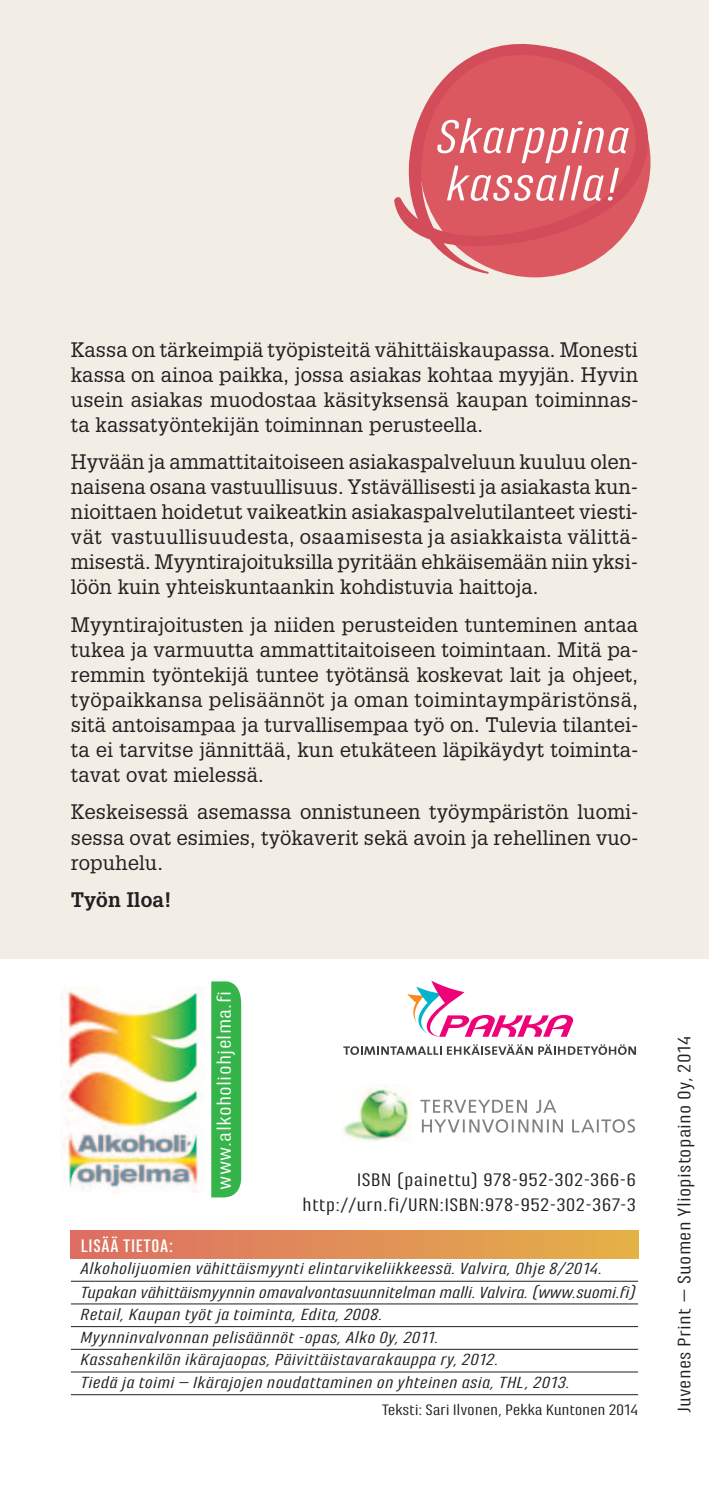
<style>
.page{position:relative;width:709px;height:1489px;background:#fff}
.page>*{position:absolute;margin:0;border:0;box-sizing:border-box;transform-origin:0 0}
.t1{font:italic 49px/47.5px "Marianina FY";letter-spacing:.01em;color:#fff;scale:1.19 1}
.t2{font:20.5px/25px "Glypha";letter-spacing:.005em;color:#231f20;text-align:justify}
.t3{font:700 20.5px "Glypha";letter-spacing:.005em;color:#231f20}
.t4{font:20px "Marianina FY";letter-spacing:.01em;color:#fff;scale:1.25 1}
.t5{font:19px/25px "Marianina FY";letter-spacing:.01em;color:#231f20;text-align:right;scale:1.25 1}
.t6{font:500 19px "Marianina Cn FY";letter-spacing:.03em;color:#fff;scale:1.25 1}
.t7{font:italic 16.75px/22.8px "Marianina FY";letter-spacing:.01em;color:#231f20;scale:1.25 1}
.t8{font:15.75px "Marianina FY";letter-spacing:-.01em;color:#231f20;scale:1.25 1}
</style>
<div class="page">
<div style="left:0;top:0;width:709px;height:958px;background:#f2eee6"></div>
<div style="left:71px;top:1230px;width:567px;height:28px;background:linear-gradient(to right,#dd6d64,#e5b248)"></div>
<hr style="left:71px;top:1280px;width:567px;height:1px;background:#231f20">
<hr style="left:71px;top:1303px;width:567px;height:1px;background:#231f20">
<hr style="left:71px;top:1325px;width:567px;height:1px;background:#231f20">
<hr style="left:71px;top:1348px;width:567px;height:1px;background:#231f20">
<hr style="left:71px;top:1371px;width:567px;height:1px;background:#231f20">
<hr style="left:71px;top:1394px;width:567px;height:1px;background:#231f20">
<svg style="left:394px;top:44px;width:257px;height:230px;fill:#db5861"></svg>
<svg style="left:343px;top:1046px;width:98px;height:8px"></svg>
<svg style="left:447px;top:1044px;width:189px;height:10px"></svg>
<svg style="left:407px;top:980px;width:166px;height:56px"></svg>
<svg style="left:422px;top:1119px;width:213px;height:13px"></svg>
<svg style="left:420px;top:1099px;width:136px;height:13px"></svg>
<img style="left:342px;top:1088px;width:69px;height:53px">
<img style="left:60px;top:986px;width:144px;height:206px">
<svg style="left:211px;top:981px;width:31px;height:216px;background:#40b854"></svg>
<h1 class="t1" style="left:437px;top:113px;width:164px">Skarppina kassalla!</h1>
<p class="t2" style="left:71px;top:336px;width:568px">Kassa on tärkeimpiä työpisteitä vähittäiskaupassa. Monesti kassa on ainoa paikka, jossa asiakas kohtaa myyjän. Hyvin usein asiakas muodostaa käsityksensä kaupan toiminnas&shy;ta kassatyöntekijän toiminnan perusteella.</p>
<p class="t2" style="left:71px;top:449px;width:568px">Hyvään ja ammattitaitoiseen asiakaspalveluun kuuluu olen&shy;naisena osana vastuullisuus. Ystävällisesti ja asiakasta kun&shy;nioittaen hoidetut vaikeatkin asiakaspalvelutilanteet viesti&shy;vät vastuullisuudesta, osaamisesta ja asiakkaista välittä&shy;misestä. Myyntirajoituksilla pyritään ehkäisemään niin yksi&shy;löön kuin yhteiskuntaankin kohdistuvia haittoja.</p>
<p class="t2" style="left:71px;top:611px;width:568px">Myyntirajoitusten ja niiden perusteiden tunteminen antaa tukea ja varmuutta ammattitaitoiseen toimintaan. Mitä pa&shy;remmin työntekijä tuntee työtänsä koskevat lait ja ohjeet, työpaikkansa pelisäännöt ja oman toimintaympäristönsä, sitä antoisampaa ja turvallisempaa työ on. Tulevia tilantei&shy;ta ei tarvitse jännittää, kun etukäteen läpikäydyt toiminta&shy;tavat ovat mielessä.</p>
<p class="t2" style="left:71px;top:799px;width:568px">Keskeisessä asemassa onnistuneen työympäristön luomi&shy;sessa ovat esimies, työkaverit sekä avoin ja rehellinen vuo&shy;ropuhelu.</p>
<p class="t3" style="left:71px;top:887px;width:102px">Työn Iloa!</p>
<p class="t4" style="left:213px;top:1189px;width:160px;rotate:-90deg">www.alkoholiohjelma.fi</p>
<p class="t5" style="left:302px;top:1166px;width:269px">ISBN (painettu) 978-952-302-366-6 http://urn.fi/URN:ISBN:978-952-302-367-3</p>
<p class="t6" style="left:81px;top:1235px;width:75px">LISÄÄ TIETOA:</p>
<p class="t7" style="left:81px;top:1256px;width:446px;line-height:24.2px">Alkoholijuomien vähittäismyynti elintarvikeliikkeessä. Valvira, Ohje 8/2014.<br>Tupakan vähittäismyynnin omavalvontasuunnitelman malli. Valvira. (www.suomi.fi)</p>
<p class="t7" style="left:81px;top:1302px;width:393px">Retail, Kaupan työt ja toiminta, Edita, 2008.<br>Myynninvalvonnan pelisäännöt -opas, Alko Oy, 2011.<br>Kassahenkilön ikärajaopas, Päivittäistavarakauppa ry, 2012.<br>Tiedä ja toimi – Ikärajojen noudattaminen on yhteinen asia, THL, 2013.</p>
<p class="t8" style="left:381px;top:1401px;width:207px">Teksti: Sari Ilvonen, Pekka Kuntonen 2014</p>
<p class="t5" style="left:671px;top:1413px;width:303px;rotate:-90deg">Juvenes Print – Suomen Yliopistopaino Oy, 2014</p>
</div>
